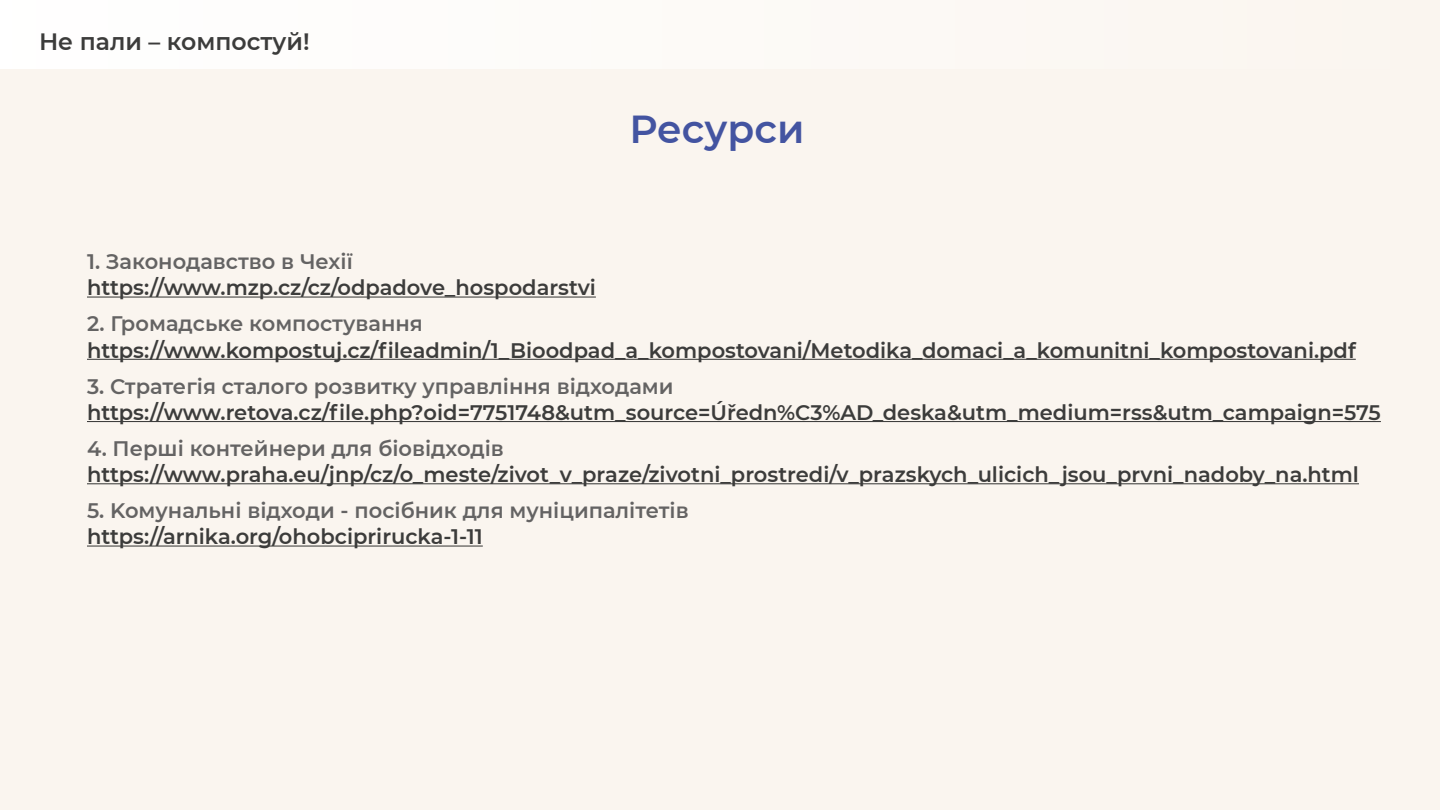
<style>
.page{position:relative;width:1440px;height:810px;background:#faf5ef}
.page>*{position:absolute;margin:0;border:0;box-sizing:border-box;transform-origin:0 0}
.t1{font:600 39px "Montserrat";color:#4354a1}
.t2{font:600 23.62px "Montserrat";color:#3c3c3b}
.t3{font:600 21px "Montserrat";color:#3c3c3b}
.t4{font:600 21px "Montserrat";color:#646363}
</style>
<div class="page">
<hr style="left:87px;top:297px;width:509px;height:1px;background:#3c3c3b">
<hr style="left:87px;top:359px;width:1269px;height:1px;background:#3c3c3b">
<hr style="left:87px;top:421px;width:1294px;height:1px;background:#3c3c3b">
<hr style="left:87px;top:483px;width:1272px;height:1px;background:#3c3c3b">
<hr style="left:87px;top:546px;width:396px;height:1px;background:#3c3c3b">
<div style="left:0;top:0;width:1440px;height:69px;background:#fdfaf7"></div>
<p class="t2" style="left:39px;top:25px;width:272px">Не пали – компостуй!</p>
<h1 class="t1" style="left:630px;top:101px;width:176px">Ресурси</h1>
<p class="t4" style="left:87px;top:247px;width:267px">1. Законодавство в Чехії</p>
<p class="t3" style="left:87px;top:273px;width:510px">https://www.mzp.cz/cz/odpadove_hospodarstvi</p>
<p class="t4" style="left:87px;top:309px;width:337px">2. Громадське компостування</p>
<p class="t3" style="left:87px;top:335px;width:1270px">https://www.kompostuj.cz/fileadmin/1_Bioodpad_a_kompostovani/Metodika_domaci_a_komunitni_kompostovani.pdf</p>
<p class="t4" style="left:87px;top:371px;width:588px">3. Стратегія сталого розвитку управління відходами</p>
<p class="t3" style="left:87px;top:398px;width:1295px">https://www.retova.cz/file.php?oid=7751748&amp;utm_source=Úředn%C3%AD_deska&amp;utm_medium=rss&amp;utm_campaign=575</p>
<p class="t4" style="left:87px;top:434px;width:418px">4. Перші контейнери для біовідходів</p>
<p class="t3" style="left:87px;top:460px;width:1274px">https://www.praha.eu/jnp/cz/o_meste/zivot_v_praze/zivotni_prostredi/v_prazskych_ulicich_jsou_prvni_nadoby_na.html</p>
<p class="t4" style="left:87px;top:496px;width:603px">5. Kомунальні відходи - посібник для муніципалітетів</p>
<p class="t3" style="left:87px;top:522px;width:397px">https://arnika.org/ohobciprirucka-1-11</p>
</div>
